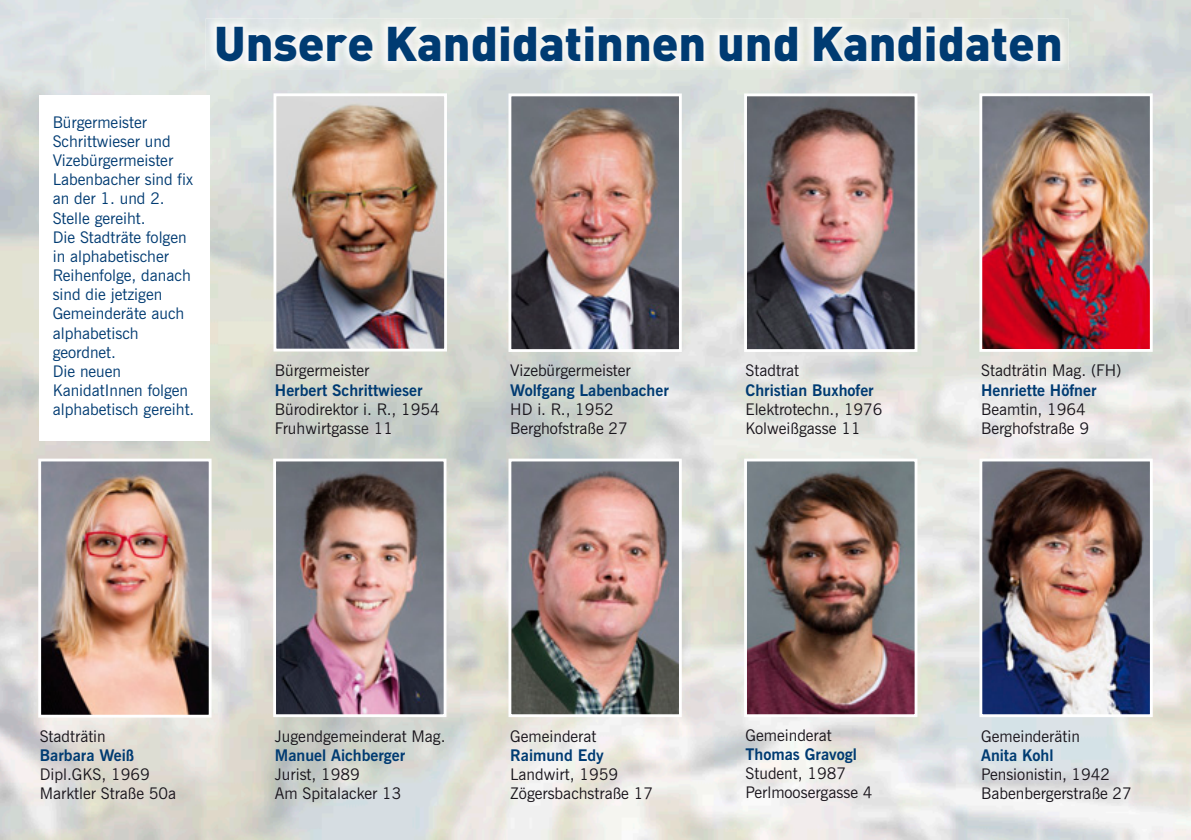
<style>
.page{position:relative;width:1191px;height:840px;background:#fff}
.page>*{position:absolute;margin:0;border:0;box-sizing:border-box;transform-origin:0 0}
.t1{font:900 48px "DIN";color:#003b72}
.t2{font:16px/19.2px "News Gothic BT";color:#19151c}
.t3{font:16px/19.2px "News Gothic BT";color:#003b72}
.t4{font:700 16px "News Gothic BT";color:#003b72}
</style>
<div class="page">
<img style="left:1068px;top:18px;width:1px;height:52px">
<img style="left:277px;top:97px;width:166px;height:250px">
<img style="left:512px;top:97px;width:166px;height:251px">
<img style="left:983px;top:97px;width:165px;height:250px">
<img style="left:748px;top:97px;width:165px;height:251px">
<img style="left:42px;top:462px;width:166px;height:251px">
<img style="left:277px;top:462px;width:165px;height:250px">
<img style="left:512px;top:462px;width:166px;height:250px">
<img style="left:748px;top:462px;width:165px;height:250px">
<img style="left:983px;top:462px;width:165px;height:250px">
<div style="left:273px;top:93px;width:174px;height:258px;border:3px solid #fff"></div>
<div style="left:508px;top:93px;width:174px;height:259px;border:3px solid #fff"></div>
<div style="left:979px;top:93px;width:173px;height:258px;border:3px solid #fff"></div>
<div style="left:979px;top:458px;width:173px;height:258px;border:3px solid #fff"></div>
<div style="left:744px;top:458px;width:173px;height:258px;border:3px solid #fff"></div>
<div style="left:508px;top:458px;width:174px;height:258px;border:3px solid #fff"></div>
<div style="left:273px;top:458px;width:173px;height:258px;border:3px solid #fff"></div>
<div style="left:38px;top:458px;width:174px;height:259px;border:3px solid #fff"></div>
<div style="left:744px;top:93px;width:173px;height:259px;border:3px solid #fff"></div>
<p class="t3" style="left:53px;top:114px;width:143px">Bürgermeister<br>Schrittwieser und<br>Vizebürgermeister<br>Labenbacher sind fix an der 1. und 2.<br>Stelle gereiht.<br>Die Stadträte folgen in alphabetischer<br>Reihenfolge, danach sind die jetzigen<br>Gemeinderäte auch alphabetisch geordnet.<br>Die neuen<br>KanidatInnen folgen alphabetisch gereiht.</p>
<h1 class="t1" style="left:214px;top:11px;width:850px">Unsere Kandidatinnen und Kandidaten</h1>
<p class="t2" style="left:275px;top:362px;width:96px">Bürgermeister</p>
<p class="t2" style="left:275px;top:400px;width:166px">Bürodirektor i. R., 1954<br>Fruhwirtgasse 11</p>
<p class="t4" style="left:275px;top:383px;width:149px">Herbert Schrittwieser</p>
<p class="t2" style="left:510px;top:362px;width:122px">Vizebürgermeister</p>
<p class="t2" style="left:510px;top:401px;width:119px">HD i. R., 1952<br>Berghofstraße 27</p>
<p class="t4" style="left:510px;top:383px;width:160px">Wolfgang Labenbacher</p>
<p class="t2" style="left:745px;top:362px;width:55px">Stadtrat</p>
<p class="t2" style="left:745px;top:401px;width:138px">Elektrotechn., 1976<br>Kolweißgasse 11</p>
<p class="t4" style="left:745px;top:383px;width:130px">Christian Buxhofer</p>
<p class="t2" style="left:981px;top:362px;width:142px">Stadträtin Mag. (FH)</p>
<p class="t2" style="left:981px;top:401px;width:109px">Beamtin, 1964<br>Berghofstraße 9</p>
<p class="t4" style="left:981px;top:383px;width:117px">Henriette Höfner</p>
<p class="t2" style="left:40px;top:727px;width:68px">Stadträtin</p>
<p class="t2" style="left:40px;top:766px;width:138px">Dipl.GKS, 1969<br>Marktler Straße 50a</p>
<p class="t4" style="left:40px;top:748px;width:96px">Barbara Weiß</p>
<p class="t2" style="left:275px;top:727px;width:172px">Jugendgemeinderat Mag.</p>
<p class="t2" style="left:275px;top:766px;width:128px">Jurist, 1989<br>Am Spitalacker 13</p>
<p class="t4" style="left:275px;top:748px;width:132px">Manuel Aichberger</p>
<p class="t2" style="left:510px;top:727px;width:88px">Gemeinderat</p>
<p class="t2" style="left:510px;top:766px;width:144px">Landwirt, 1959<br>Zögersbachstraße 17</p>
<p class="t4" style="left:510px;top:748px;width:95px">Raimund Edy</p>
<p class="t2" style="left:745px;top:726px;width:88px">Gemeinderat</p>
<p class="t2" style="left:745px;top:765px;width:128px">Student, 1987<br>Perlmoosergasse 4</p>
<p class="t4" style="left:745px;top:747px;width:113px">Thomas Gravogl</p>
<p class="t2" style="left:981px;top:727px;width:100px">Gemeinderätin</p>
<p class="t2" style="left:981px;top:766px;width:152px">Pensionistin, 1942<br>Babenbergerstraße 27</p>
<p class="t4" style="left:981px;top:748px;width:74px">Anita Kohl</p>
</div>
